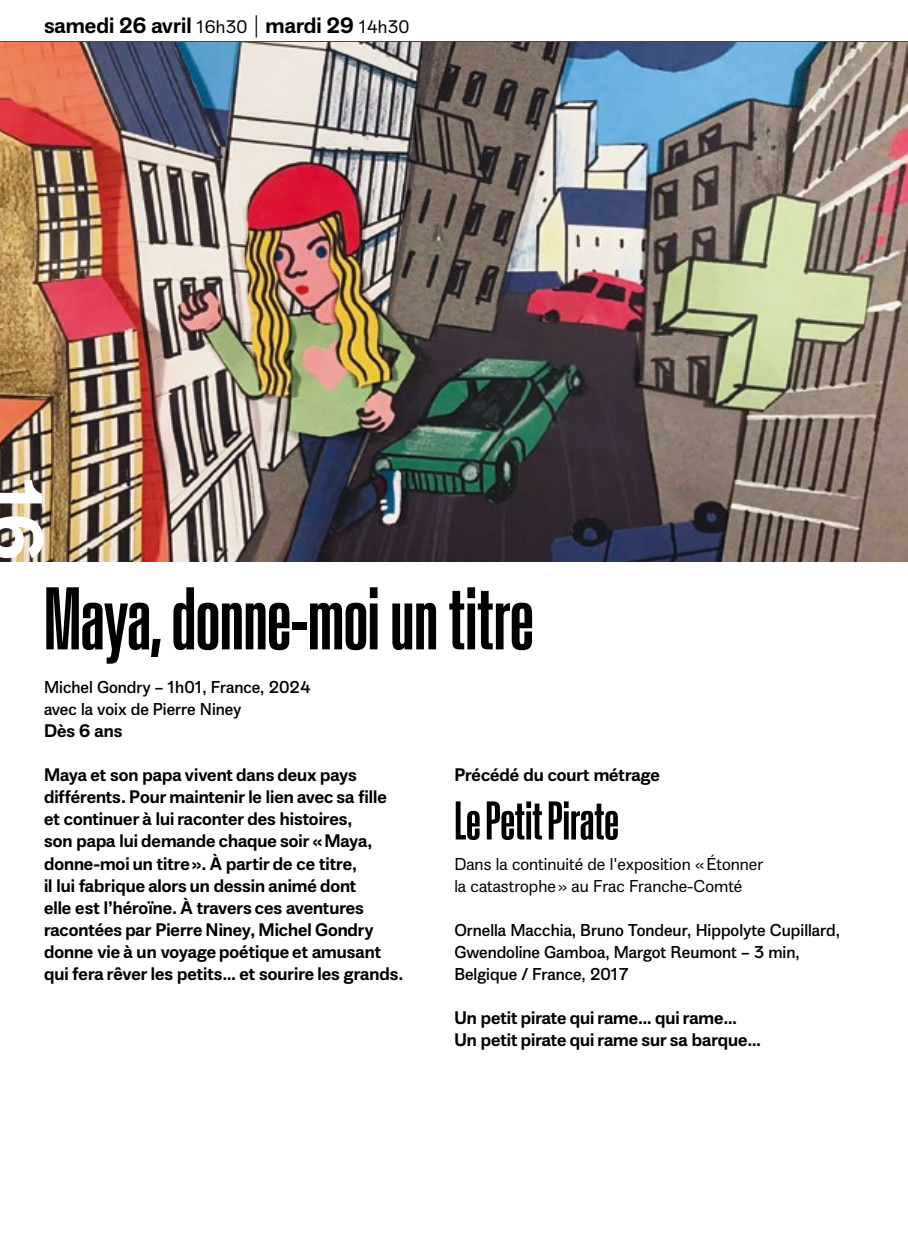
<style>
.page{position:relative;width:908px;height:1248px;background:#fff}
.page>*{position:absolute;margin:0;border:0;box-sizing:border-box;transform-origin:0 0}
.t1{font:500 ultra-condensed 88px "Baikal";color:#000}
.t2{font:600 76px "Album Sans";color:#fff}
.t3{font:500 ultra-condensed 54px "Baikal";color:#000}
.t4{font:600 22px "Album Sans";color:#000}
.t5{font:600 18px/22px "Album Sans";color:#000}
.t6{font:17px/22px "Album Sans";color:#000}
.t7{font:17px/22px "Album Sans";color:#000}
.s1{font-weight:400;font-size:18px}
.s2{font-weight:300}
</style>
<div class="page">
<hr style="left:0;top:41px;width:907px;height:1px;background:#000">
<img style="left:0;top:42px;width:907px;height:519px">
<p class="t4" style="left:44px;top:8px;width:367px">samedi 26 avril <span class="s1">16h30</span> <span class="s2">|</span> mardi 29 <span class="s1">14h30</span></p>
<h2 class="t2" style="left:73px;top:478px;width:84px;rotate:90deg">16</h2>
<h1 class="t1" style="left:44px;top:567px;width:491px">Maya,donne-moiuntitre</h1>
<p class="t6" style="left:44px;top:675px;width:268px">Michel Gondry – 1h01, France, 2024 avec la voix de Pierre Niney</p>
<p class="t5" style="left:44px;top:718px;width:80px">Dès 6 ans</p>
<p class="t5" style="left:44px;top:762px;width:360px">Maya et son papa vivent dans deux pays différents. Pour maintenir le lien avec sa fille et continuer à lui raconter des histoires,<br>son papa lui demande chaque soir « Maya, donne-moi un titre ». À partir de ce titre,<br>il lui fabrique alors un dessin animé dont<br>elle est l’héroïne. À travers ces aventures racontées par Pierre Niney, Michel Gondry donne vie à un voyage poétique et amusant qui fera rêver les petits… et sourire les grands.</p>
<p class="t5" style="left:454px;top:762px;width:207px">Précédé du court métrage</p>
<h3 class="t3" style="left:454px;top:788px;width:166px">Le Petit Pirate</h3>
<p class="t7" style="left:454px;top:851px;width:310px">Dans la continuité de l'exposition «Étonner la catastrophe» au Frac Franche-Comté</p>
<p class="t6" style="left:454px;top:917px;width:387px">Ornella Macchia, Bruno Tondeur, Hippolyte Cupillard,<br>Gwendoline Gamboa, Margot Reumont – 3 min,<br>Belgique / France, 2017</p>
<p class="t5" style="left:454px;top:1004px;width:308px">Un petit pirate qui rame… qui rame…<br>Un petit pirate qui rame sur sa barque…</p>
</div>
